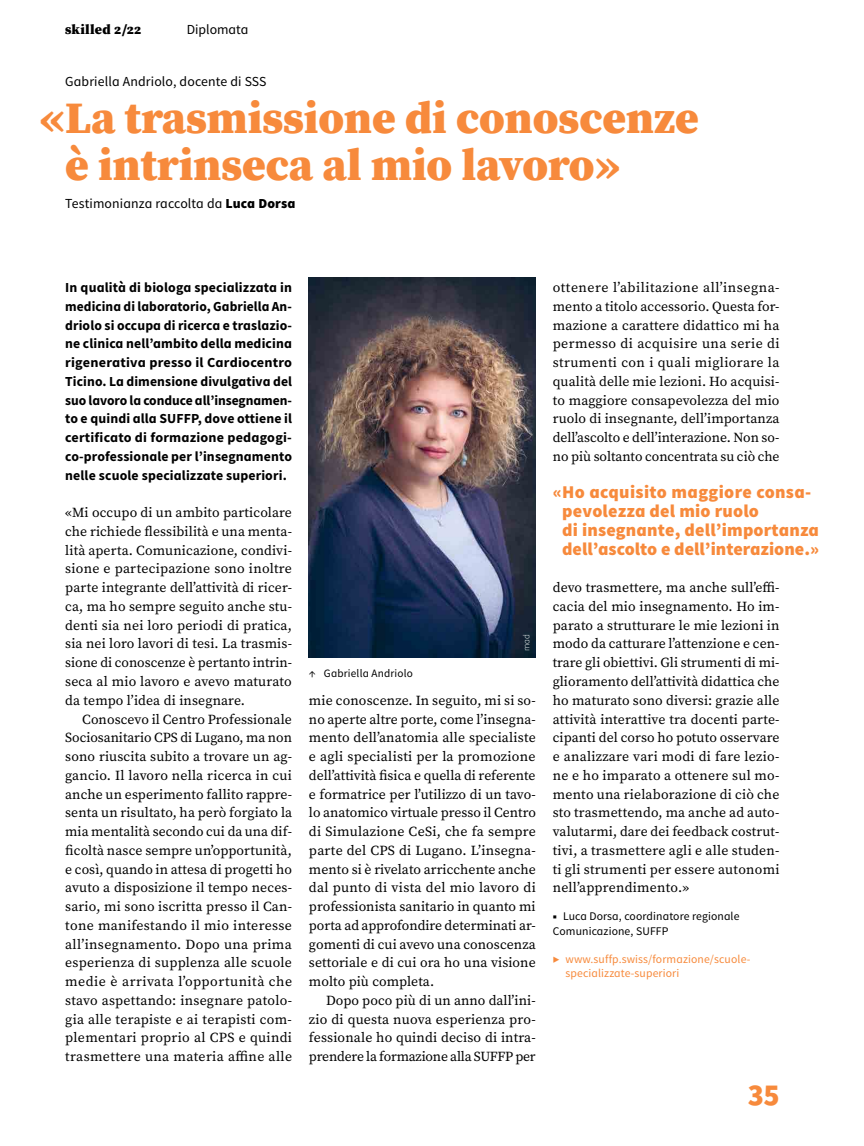
<style>
.page{position:relative;width:864px;height:1146px;background:#fff}
.page>*{position:absolute;margin:0;border:0;box-sizing:border-box;transform-origin:0 0}
.H1-Titel-Artikel{font:900 45px/46.8px "Source Serif Pro";color:#f78a3c}
.t1{font:900 30px "Source Sans Pro";color:#f78a3c}
.t2{font:900 18px/18.8px "Source Sans Pro";letter-spacing:.01em;color:#f78a3c}
.P-Lauftext{font:13.8px/18.8px "Source Serif Pro";letter-spacing:.005em;color:#000;text-align:justify}
.P-Lead{font:700 13.8px/18.8px "Source Sans Pro";letter-spacing:.01em;color:#000;text-align:justify}
.P-Lauftext-ohne-Einz{font:13.8px/18.8px "Source Serif Pro";letter-spacing:.01em;color:#000;text-align:justify}
.P-Autor{font:13.8px "Source Sans Pro";letter-spacing:.01em;color:#000}
.P-Obertitel{font:13.8px "Source Sans Pro";letter-spacing:.01em;color:#000}
.H2-Kolumnentitel{font:900 13.8px "Source Serif Pro";letter-spacing:.02em;color:#000}
.H2-Kolumnentitel-2{font:13.8px "Source Sans Pro";color:#000}
.P-www-Links-nach-Tex{font:11.7px/14.1px "Source Sans Pro";letter-spacing:.01em;color:#f78a3c}
.P-Infos-nach-Text{font:11.7px/14.1px "Source Sans Pro";letter-spacing:.01em;color:#000}
.t3{font:11.25px "Source Sans Pro";letter-spacing:.015em;color:#000}
.t4{font:300 9px "Source Sans Pro";color:#fff}
.s1{font-weight:900}
</style>
<div class="page">
<img style="left:309px;top:278px;width:227px;height:380px">
<h2 class="H2-Kolumnentitel" style="left:65px;top:20px;width:78px">skilled 2/22</h2>
<h2 class="H2-Kolumnentitel-2" style="left:187px;top:21px;width:63px">Diplomata</h2>
<p class="P-Obertitel" style="left:65px;top:73px;width:203px">Gabriella Andriolo, docente di SSS</p>
<h1 class="H1-Titel-Artikel" style="left:65px;top:93px;width:635px;text-indent:-26px">«La trasmissione di conoscenze è intrinseca al mio lavoro»</h1>
<p class="P-Autor" style="left:65px;top:194px;width:232px">Testimonianza raccolta da <span class="s1">Luca Dorsa</span></p>
<p class="P-Lead" style="left:65px;top:278px;width:228px">In qualità di biologa specializzata in medicina di laboratorio, Gabriella An&shy;driolo si occupa di ricerca e traslazio&shy;ne clinica nell’ambito della medicina rigenerativa presso il Cardiocentro Ticino. La dimensione divulgativa del suo lavoro la conduce all’insegnamen&shy;to e quindi alla SUFFP, dove ottiene il certificato di formazione pedagogi&shy;co-professionale per l’insegnamento nelle scuole specializzate superiori.</p>
<p class="P-Lauftext-ohne-Einz" style="left:65px;top:503px;width:228px">«Mi occupo di un ambito particolare che richiede flessibilità e una menta&shy;lità aperta. Comunicazione, condivi&shy;sione e partecipazione sono inoltre parte integrante dell’attività di ricer&shy;ca, ma ho sempre seguito anche stu&shy;denti sia nei loro periodi di pratica, sia nei loro lavori di tesi. La trasmis&shy;sione di conoscenze è pertanto intrin&shy;seca al mio lavoro e avevo maturato da tempo l’idea di insegnare.</p>
<p class="P-Lauftext" style="left:65px;top:709px;width:228px;text-indent:17px">Conoscevo il Centro Professionale Sociosanitario CPS di Lugano, ma non sono riuscita subito a trovare un ag&shy;gancio. Il lavoro nella ricerca in cui anche un esperimento fallito rappre&shy;senta un risultato, ha però forgiato la mia mentalità secondo cui da una dif&shy;ficoltà nasce sempre un’opportunità, e così, quando in attesa di progetti ho avuto a disposizione il tempo neces&shy;sario, mi sono iscritta presso il Can&shy;tone manifestando il mio interesse all’insegnamento. Dopo una prima esperienza di supplenza alle scuole medie è arrivata l’opportunità che stavo aspettando: insegnare patolo&shy;gia alle terapiste e ai terapisti com&shy;plementari proprio al CPS e quindi trasmettere una materia affine alle</p>
<p class="t3" style="left:309px;top:666px;width:105px">↑ Gabriella Andriolo</p>
<p class="t4" style="left:521px;top:651px;width:19px;rotate:-90deg">mad</p>
<p class="P-Lauftext" style="left:309px;top:690px;width:228px">mie conoscenze. In seguito, mi si so&shy;no aperte altre porte, come l’insegna&shy;mento dell’anatomia alle specialiste e agli specialisti per la promozione dell’attività fisica e quella di referente e formatrice per l’utilizzo di un tavo&shy;lo anatomico virtuale presso il Centro di Simulazione CeSi, che fa sempre parte del CPS di Lugano. L’insegna&shy;mento si è rivelato arricchente anche dal punto di vista del mio lavoro di professionista sanitario in quanto mi porta ad approfondire determinati ar&shy;gomenti di cui avevo una conoscenza settoriale e di cui ora ho una visione molto più completa.</p>
<p class="P-Lauftext" style="left:309px;top:990px;width:228px;text-indent:17px">Dopo poco più di un anno dall’ini&shy;zio di questa nuova esperienza pro&shy;fessionale ho quindi deciso di intra&shy;prendere la formazione alla SUFFP per</p>
<p class="P-Lauftext" style="left:553px;top:278px;width:228px">ottenere l’abilitazione all’insegna&shy;mento a titolo accessorio. Questa for&shy;mazione a carattere didattico mi ha permesso di acquisire una serie di strumenti con i quali migliorare la qualità delle mie lezioni. Ho acquisi&shy;to maggiore consapevolezza del mio ruolo di insegnante, dell’importanza dell’ascolto e dell’interazione. Non so&shy;no più soltanto concentrata su ciò che</p>
<h3 class="t2" style="left:562px;top:484px;width:258px;text-indent:-9px">«Ho acquisito maggiore consa&shy;pevolezza del mio ruolo<br>di insegnante, dell’importanza dell’ascolto e dell’interazione.»</h3>
<p class="P-Lauftext" style="left:553px;top:578px;width:228px">devo trasmettere, ma anche sull’effi&shy;cacia del mio insegnamento. Ho im&shy;parato a strutturare le mie lezioni in modo da catturare l’attenzione e cen&shy;trare gli obiettivi. Gli strumenti di mi&shy;glioramento dell’attività didattica che ho maturato sono diversi: grazie alle attività interattive tra docenti parte&shy;cipanti del corso ho potuto osservare e analizzare vari modi di fare lezio&shy;ne e ho imparato a ottenere sul mo&shy;mento una rielaborazione di ciò che sto trasmettendo, ma anche ad auto&shy;valutarmi, dare dei feedback costrut&shy;tivi, a trasmettere agli e alle studen&shy;ti gli strumenti per essere autonomi nell’apprendimento.»</p>
<p class="P-Infos-nach-Text" style="left:553px;top:909px;width:188px"><span class="s1">■</span> Luca Dorsa, coordinatore regionale<br>Comunicazione, SUFFP</p>
<p class="P-www-Links-nach-Tex" style="left:566px;top:951px;width:186px;text-indent:-13px">▶ www.suffp.swiss/formazione/scuole&shy;specializzate-superiori</p>
<h2 class="t1" style="left:748px;top:1073px;width:33px">35</h2>
</div>
